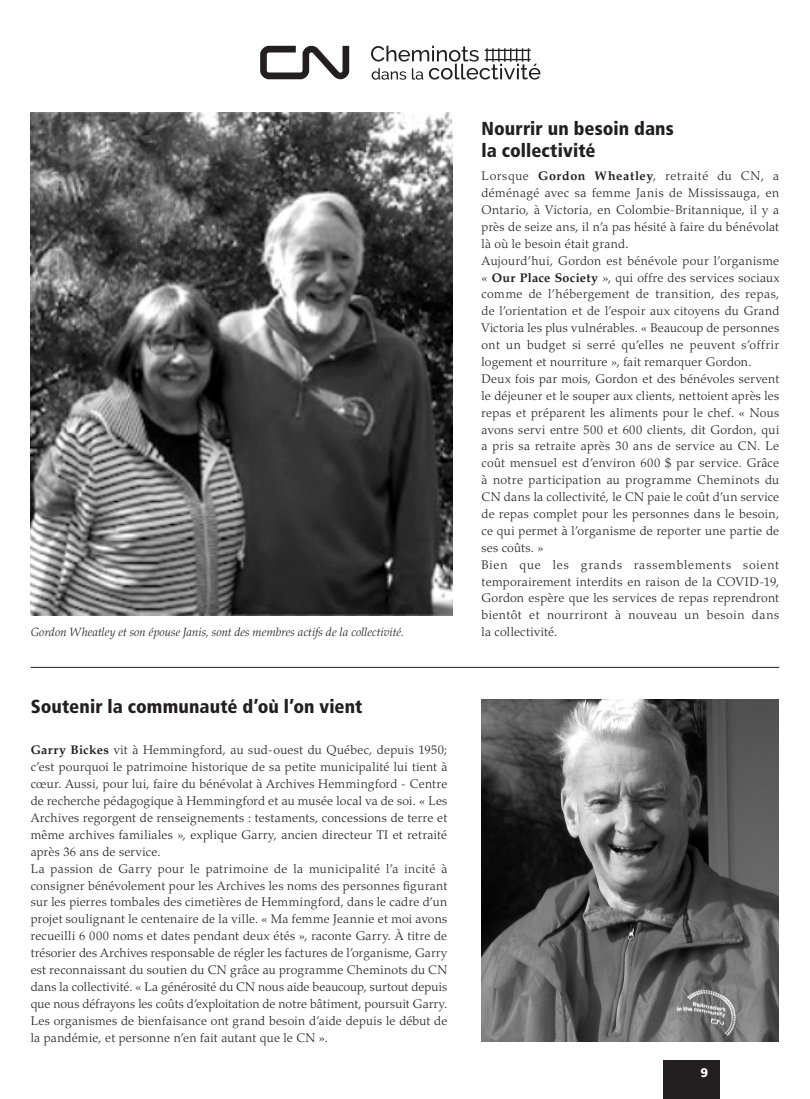
<style>
.page{position:relative;width:810px;height:1099px;background:#fff}
.page>*{position:absolute;margin:0;border:0;box-sizing:border-box;transform-origin:0 0}
.Subhead{font:900 condensed 18.75px/21.2px "Frutiger LT Std";letter-spacing:.005em;color:#231f20}
.Regular_Text{font:300 12.5px/16.9px "Palatino LT Std";letter-spacing:.02em;color:#231f20;text-align:justify}
.t1{font:900 12.5px "Frutiger LT Std";color:#fff}
.Photo_caption{font:italic 300 11.88px "Palatino LT Std";letter-spacing:.01em;color:#231f20}
.s1{font-weight:700}
</style>
<div class="page">
<div style="left:663px;top:1060px;width:57px;height:38px;background:#231f20"></div>
<img style="left:482px;top:699px;width:296px;height:342px">
<img style="left:31px;top:112px;width:422px;height:503px">
<hr style="left:31px;top:667px;width:748px;height:1px;background:#231f20">
<svg style="left:260px;top:45px;width:89px;height:34px"></svg>
<svg style="left:371px;top:46px;width:169px;height:34px"></svg>
<p class="Subhead" style="left:482px;top:118px;width:194px">Nourrir un besoin dans la collectivité</p>
<p class="Regular_Text" style="left:482px;top:168px;width:299px">Lorsque <span class="s1">Gordon Wheatley</span>, retraité du CN, a déménagé avec sa femme Janis de Mississauga, en Ontario, à Victoria, en Colombie-Britannique, il y a près de seize ans, il n’a pas hésité à faire du bénévolat là où le besoin était grand.</p>
<p class="Regular_Text" style="left:482px;top:252px;width:299px">Aujourd’hui, Gordon est bénévole pour l’organisme « <span class="s1">Our Place Society</span> », qui offre des services sociaux comme de l’hébergement de transition, des repas, de l’orientation et de l’espoir aux citoyens du Grand Victoria les plus vulnérables. « Beaucoup de personnes ont un budget si serré qu’elles ne peuvent s’offrir logement et nourriture », fait remarquer Gordon.</p>
<p class="Regular_Text" style="left:482px;top:370px;width:299px">Deux fois par mois, Gordon et des bénévoles servent le déjeuner et le souper aux clients, nettoient après les repas et préparent les aliments pour le chef. « Nous avons servi entre 500 et 600 clients, dit Gordon, qui a pris sa retraite après 30 ans de service au CN. Le coût mensuel est d’environ 600 $ par service. Grâce à notre participation au programme Cheminots du CN dans la collectivité, le CN paie le coût d’un service de repas complet pour les personnes dans le besoin, ce qui permet à l’organisme de reporter une partie de ses coûts. »</p>
<p class="Regular_Text" style="left:482px;top:556px;width:299px">Bien que les grands rassemblements soient temporairement interdits en raison de la COVID-19, Gordon espère que les services de repas reprendront bientôt et nourriront à nouveau un besoin dans</p>
<p class="Photo_caption" style="left:31px;top:625px;width:375px">Gordon Wheatley et son épouse Janis, sont des membres actifs de la collectivité.</p>
<p class="Regular_Text" style="left:482px;top:623px;width:77px">la collectivité.</p>
<p class="Subhead" style="left:31px;top:695px;width:333px">Soutenir la communauté d’où l’on vient</p>
<p class="Regular_Text" style="left:31px;top:741px;width:418px"><span class="s1">Garry Bickes</span> vit à Hemmingford, au sud-ouest du Québec, depuis 1950; c’est pourquoi le patrimoine historique de sa petite municipalité lui tient à cœur. Aussi, pour lui, faire du bénévolat à Archives Hemmingford - Centre de recherche pédagogique à Hemmingford et au musée local va de soi. « Les Archives regorgent de renseignements : testaments, concessions de terre et même archives familiales », explique Garry, ancien directeur TI et retraité après 36 ans de service.</p>
<p class="Regular_Text" style="left:31px;top:859px;width:418px">La passion de Garry pour le patrimoine de la municipalité l’a incité à consigner bénévolement pour les Archives les noms des personnes figurant sur les pierres tombales des cimetières de Hemmingford, dans le cadre d’un projet soulignant le centenaire de la ville. « Ma femme Jeannie et moi avons recueilli 6 000 noms et dates pendant deux étés », raconte Garry. À titre de trésorier des Archives responsable de régler les factures de l’organisme, Garry est reconnaissant du soutien du CN grâce au programme Cheminots du CN dans la collectivité. « La générosité du CN nous aide beaucoup, surtout depuis que nous défrayons les coûts d’exploitation de notre bâtiment, poursuit Garry.<br>Les organismes de bienfaisance ont grand besoin d’aide depuis le début de la pandémie, et personne n’en fait autant que le CN ».</p>
<p class="t1" style="left:701px;top:1065px;width:9px">9</p>
</div>
